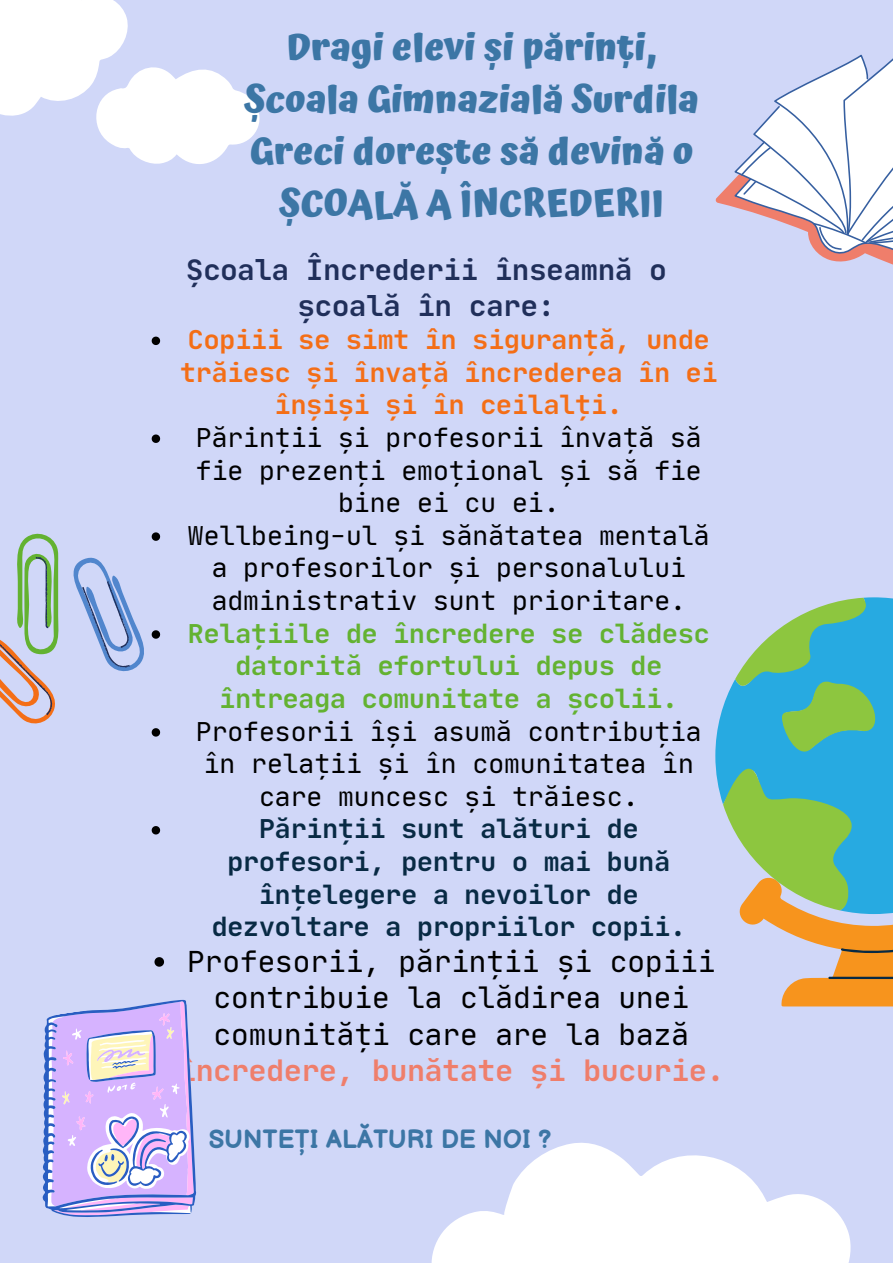
<style>
.page{position:relative;width:893px;height:1263px;background:#d0d7f8}
.page>*{position:absolute;margin:0;border:0;box-sizing:border-box;transform-origin:0 0}
.t1{font:700 37.42px/52.3px "Atma";color:#3c76a5;text-align:center}
.t2{font:29.33px/36.6px "Jet Brains Mono";color:#000;text-align:center}
.t3{font:700 29.33px "Jet Brains Mono";color:#ef7e6b}
.t4{font:700 28.58px/35.4px "Jet Brains Mono";color:#202f5a;text-align:center}
.t5{font:26.33px/32.6px "Jet Brains Mono";color:#000;text-align:center}
.t6{font:700 26.33px/32.6px "Jet Brains Mono";color:#082a44;text-align:center}
.t7{font:700 26.33px/32.6px "Jet Brains Mono";color:#63b231;text-align:center}
.t8{font:700 26.33px/32.6px "Jet Brains Mono";color:#f46e16;text-align:center}
.t9{font:700 25.72px "Balsamiq Sans";letter-spacing:.01em;color:#3c76a5}
</style>
<div class="page">
<svg style="left:152px;top:337px;width:8px;height:8px"></svg>
<svg style="left:152px;top:434px;width:8px;height:9px"></svg>
<svg style="left:152px;top:532px;width:8px;height:9px"></svg>
<svg style="left:152px;top:630px;width:8px;height:9px"></svg>
<svg style="left:152px;top:728px;width:8px;height:9px"></svg>
<svg style="left:152px;top:826px;width:8px;height:8px"></svg>
<svg style="left:154px;top:957px;width:10px;height:10px"></svg>
<svg style="left:42px;top:999px;width:155px;height:218px;background:#c8b8f0"></svg>
<svg style="left:740px;top:914px;width:153px;height:92px;fill:#f7941d"></svg>
<svg style="left:841px;top:948px;width:52px;height:5px"></svg>
<svg style="left:828px;top:977px;width:65px;height:2px"></svg>
<svg style="left:715px;top:597px;width:178px;height:317px"></svg>
<svg style="left:723px;top:598px;width:170px;height:312px;background:#64b8a9"></svg>
<svg style="left:0;top:0;width:260px;height:164px;fill:#fff"></svg>
<svg style="left:0;top:533px;width:144px;height:190px"></svg>
<svg style="left:715px;top:54px;width:178px;height:211px"></svg>
<svg style="left:431px;top:1142px;width:420px;height:121px;fill:#fff"></svg>
<h1 class="t1" style="left:245px;top:20px;width:456px">Dragi elevi și părinți,<br>Școala Gimnazială Surdila<br>Greci dorește să devină o<br>ȘCOALĂ A ÎNCREDERII</h1>
<p class="t4" style="left:186px;top:252px;width:482px">Școala Încrederii înseamnă o școală în care:</p>
<p class="t8" style="left:180px;top:323px;width:539px">Copiii se simt în siguranță, unde trăiesc și învață încrederea în ei înșiși și în ceilalți.</p>
<p class="t5" style="left:188px;top:421px;width:523px">Părinții și profesorii învață să fie prezenți emoțional și să fie bine ei cu ei.<br>Wellbeing-ul și sănătatea mentală a profesorilor și personalului administrativ sunt prioritare.</p>
<p class="t7" style="left:188px;top:617px;width:523px">Relațiile de încredere se clădesc datorită efortului depus de întreaga comunitate a școlii.</p>
<p class="t5" style="left:196px;top:714px;width:507px">Profesorii își asumă contribuția în relații și în comunitatea în care muncesc și trăiesc.</p>
<p class="t6" style="left:212px;top:812px;width:476px">Părinții sunt alături de profesori, pentru o mai bună înțelegere a nevoilor de dezvoltare a propriilor copii.</p>
<p class="t2" style="left:187px;top:942px;width:530px">Profesorii, părinții și copiii contribuie la clădirea unei comunități care are la bază</p>
<p class="t3" style="left:178px;top:1053px;width:547px">încredere, bunătate și bucurie.</p>
<p class="t9" style="left:209px;top:1125px;width:344px">SUNTEȚI ALĂTURI DE NOI ?</p>
</div>
